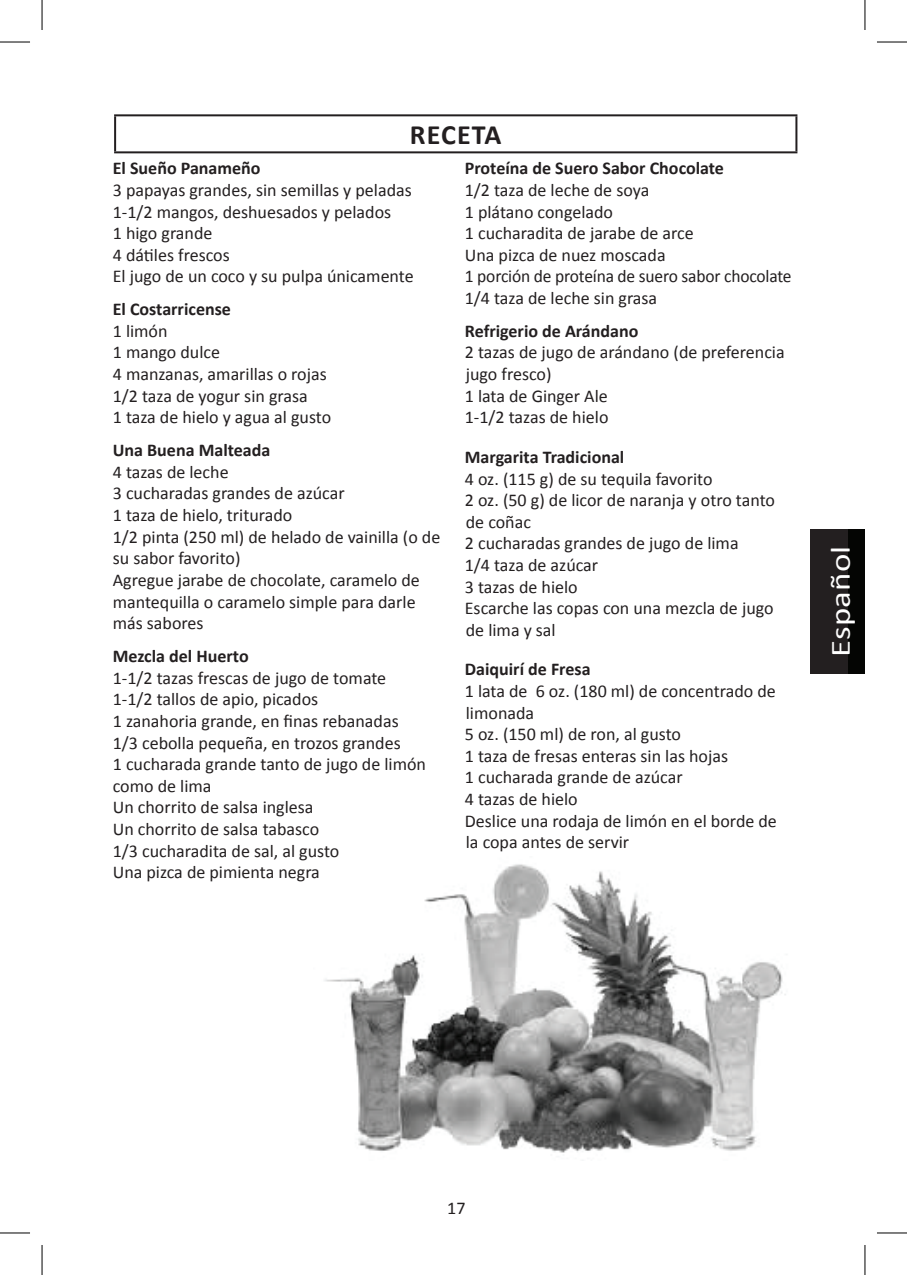
<style>
.page{position:relative;width:907px;height:1275px;background:#fff}
.page>*{position:absolute;margin:0;border:0;box-sizing:border-box;transform-origin:0 0}
.t1{font:28px "Calibri";letter-spacing:.005em;color:#fff;scale:1.25 1}
.t2{font:700 28px "Calibri";letter-spacing:.04em;color:#231f20}
.t3{font:18px/21.6px "Calibri";color:#231f20}
.t4{font:700 18px "Calibri";color:#231f20}
</style>
<div class="page">
<div style="left:810px;top:529px;width:54px;height:144px;background:#040503"></div>
<div style="left:810px;top:529px;width:37px;height:144px;background:#231f20"></div>
<hr style="left:114px;top:114px;width:683px;height:2px;background:#231f20">
<hr style="left:114px;top:116px;width:2px;height:35px;background:#231f20">
<hr style="left:795px;top:116px;width:2px;height:35px;background:#231f20">
<hr style="left:114px;top:151px;width:683px;height:2px;background:#231f20">
<img style="left:324px;top:864px;width:462px;height:289px">
<hr style="left:0;top:42px;width:30px;height:1px;background:#000">
<hr style="left:876px;top:42px;width:30px;height:1px;background:#000">
<hr style="left:0;top:1232px;width:30px;height:1px;background:#000">
<hr style="left:876px;top:1232px;width:30px;height:1px;background:#000">
<hr style="left:42px;top:0;width:1px;height:30px;background:#000">
<hr style="left:42px;top:1245px;width:1px;height:30px;background:#000">
<hr style="left:864px;top:0;width:1px;height:30px;background:#000">
<hr style="left:864px;top:1245px;width:1px;height:30px;background:#000">
<h1 class="t2" style="left:410px;top:121px;width:93px">RECETA</h1>
<p class="t4" style="left:113px;top:159px;width:149px">El Sueño Panameño</p>
<p class="t3" style="left:113px;top:179px;width:302px">3 papayas grandes, sin semillas y peladas<br>1-1/2 mangos, deshuesados y pelados<br>1 higo grande<br>4 dátiles frescos<br>El jugo de un coco y su pulpa únicamente</p>
<p class="t4" style="left:113px;top:300px;width:120px">El Costarricense</p>
<p class="t3" style="left:113px;top:320px;width:220px">1 limón<br>1 mango dulce<br>4 manzanas, amarillas o rojas<br>1/2 taza de yogur sin grasa<br>1 taza de hielo y agua al gusto</p>
<p class="t4" style="left:113px;top:441px;width:159px">Una Buena Malteada</p>
<p class="t3" style="left:113px;top:461px;width:329px">4 tazas de leche<br>3 cucharadas grandes de azúcar<br>1 taza de hielo, triturado<br>1/2 pinta (250 ml) de helado de vainilla (o de su sabor favorito)<br>Agregue jarabe de chocolate, caramelo de mantequilla o caramelo simple para darle más sabores</p>
<p class="t4" style="left:113px;top:647px;width:137px">Mezcla del Huerto</p>
<p class="t3" style="left:113px;top:667px;width:314px">1-1/2 tazas frescas de jugo de tomate<br>1-1/2 tallos de apio, picados<br>1 zanahoria grande, en finas rebanadas<br>1/3 cebolla pequeña, en trozos grandes<br>1 cucharada grande tanto de jugo de limón como de lima<br>Un chorrito de salsa inglesa<br>Un chorrito de salsa tabasco<br>1/3 cucharadita de sal, al gusto<br>Una pizca de pimienta negra</p>
<p class="t4" style="left:464px;top:159px;width:260px">Proteína de Suero Sabor Chocolate</p>
<p class="t3" style="left:464px;top:179px;width:328px">1/2 taza de leche de soya<br>1 plátano congelado<br>1 cucharadita de jarabe de arce<br>Una pizca de nuez moscada<br>1 porción de proteína de suero sabor chocolate<br>1/4 taza de leche sin grasa</p>
<p class="t4" style="left:464px;top:322px;width:175px">Refrigerio de Arándano</p>
<p class="t3" style="left:464px;top:342px;width:321px">2 tazas de jugo de arándano (de preferencia jugo fresco)<br>1 lata de Ginger Ale<br>1-1/2 tazas de hielo</p>
<p class="t4" style="left:464px;top:448px;width:161px">Margarita Tradicional</p>
<p class="t3" style="left:464px;top:468px;width:311px">4 oz. (115 g) de su tequila favorito<br>2 oz. (50 g) de licor de naranja y otro tanto de coñac<br>2 cucharadas grandes de jugo de lima<br>1/4 taza de azúcar<br>3 tazas de hielo<br>Escarche las copas con una mezcla de jugo de lima y sal</p>
<p class="t4" style="left:464px;top:660px;width:127px">Daiquirí de Fresa</p>
<p class="t3" style="left:464px;top:680px;width:313px">1 lata de 6 oz. (180 ml) de concentrado de limonada<br>5 oz. (150 ml) de ron, al gusto<br>1 taza de fresas enteras sin las hojas<br>1 cucharada grande de azúcar<br>4 tazas de hielo<br>Deslice una rodaja de limón en el borde de la copa antes de servir</p>
<h1 class="t1" style="left:830px;top:657px;width:91px;rotate:-90deg">Español</h1>
<p class="t3" style="left:447px;top:1198px;width:20px">17</p>
</div>
